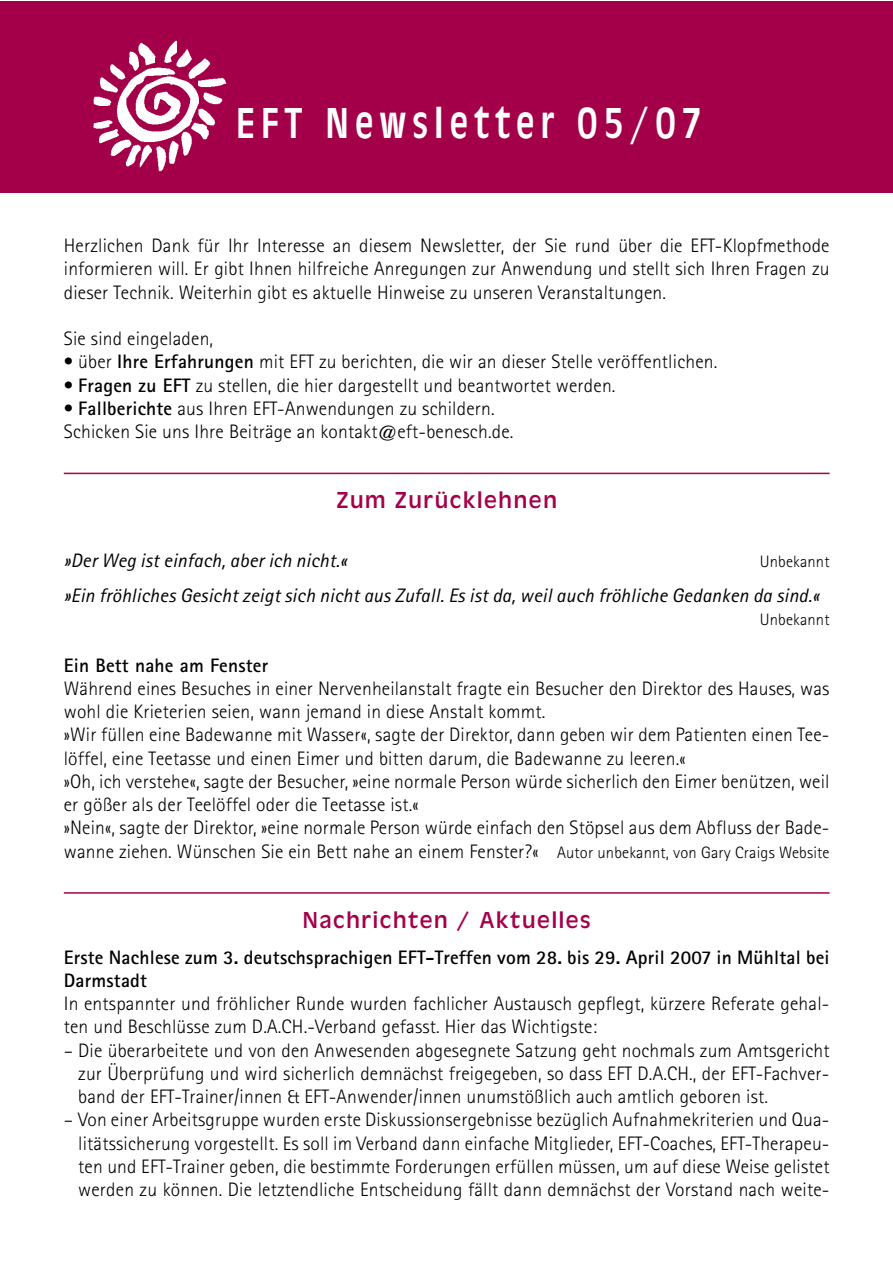
<style>
.page{position:relative;width:893px;height:1263px;background:#fff}
.page>*{position:absolute;margin:0;border:0;box-sizing:border-box;transform-origin:0 0}
.t1{font:condensed 45px "Antique Oli T";letter-spacing:.135em;color:#fff}
.t2{font:24px "Antique Oli T";letter-spacing:.065em;color:#a40049}
.t3{font:300 19.5px/23.2px "Rotis Sans Serif";letter-spacing:.01em;color:#000;text-align:justify}
.t4{font:italic 19.5px "Rotis Sans Serif";letter-spacing:.01em;color:#000}
.t5{font:700 19.5px/23.2px "Rotis Sans Serif";letter-spacing:.01em;color:#000}
.t6{font:300 16.5px "Rotis Sans Serif";letter-spacing:.01em;color:#000}
.s1{font-weight:700}
.s2{font-size:16.5px}
</style>
<div class="page">
<div style="left:0;top:2px;width:892px;height:191px;background:#a40049"></div>
<img style="left:93px;top:40px;width:134px;height:132px">
<hr style="left:64px;top:473px;width:765px;height:1px;background:#a40049">
<hr style="left:64px;top:892px;width:765px;height:2px;background:#a40049">
<h1 class="t1" style="left:236px;top:106px;width:467px">EFT Newsletter 05/07</h1>
<p class="t3" style="left:64px;top:236px;width:767px">Herzlichen Dank für Ihr Interesse an diesem Newsletter, der Sie rund über die EFT-Klopfmethode informieren will. Er gibt Ihnen hilfreiche Anregungen zur Anwendung und stellt sich Ihren Fragen zu dieser Technik. Weiterhin gibt es aktuelle Hinweise zu unseren Veranstaltungen.</p>
<p class="t3" style="left:64px;top:329px;width:151px">Sie sind eingeladen,</p>
<p class="t3" style="left:64px;top:352px;width:655px">• über <span class="s1">Ihre Erfahrungen</span> mit EFT zu berichten, die wir an dieser Stelle veröffentlichen.</p>
<p class="t3" style="left:64px;top:375px;width:553px">• <span class="s1">Fragen zu EFT</span> zu stellen, die hier dargestellt und beantwortet werden.</p>
<p class="t3" style="left:64px;top:399px;width:451px">• <span class="s1">Fallberichte</span> aus Ihren EFT-Anwendungen zu schildern.<br>Schicken Sie uns Ihre Beiträge an kontakt@eft-benesch.de.</p>
<p class="t2" style="left:336px;top:490px;width:222px">Zum Zurücklehnen</p>
<p class="t4" style="left:64px;top:553px;width:285px">»Der Weg ist einfach, aber ich nicht.«</p>
<p class="t6" style="left:759px;top:555px;width:71px">Unbekannt</p>
<p class="t4" style="left:64px;top:588px;width:757px">»Ein fröhliches Gesicht zeigt sich nicht aus Zufall. Es ist da, weil auch fröhliche Gedanken da sind.«</p>
<p class="t6" style="left:759px;top:614px;width:71px">Unbekannt</p>
<p class="t5" style="left:64px;top:655px;width:206px">Ein Bett nahe am Fenster</p>
<p class="t3" style="left:64px;top:679px;width:767px;text-align:left">Während eines Besuches in einer Nervenheilanstalt fragte ein Besucher den Direktor des Hauses, was wohl die Krieterien seien, wann jemand in diese Anstalt kommt.<br>»Wir füllen eine Badewanne mit Wasser«, sagte der Direktor, dann geben wir dem Patienten einen Tee&shy;löffel, eine Teetasse und einen Eimer und bitten darum, die Badewanne zu leeren.«<br>»Oh, ich verstehe«, sagte der Besucher, »eine normale Person würde sicherlich den Eimer benützen, weil er gößer als der Teelöffel oder die Teetasse ist.«<br>»Nein«, sagte der Direktor, »eine normale Person würde einfach den Stöpsel aus dem Abfluss der Bade&shy;wanne ziehen. Wünschen Sie ein Bett nahe an einem Fenster?« <span class="s2">Autor unbekannt, von Gary Craigs Website</span></p>
<p class="t2" style="left:303px;top:910px;width:289px">Nachrichten / Aktuelles</p>
<p class="t5" style="left:64px;top:947px;width:767px">Erste Nachlese zum 3. deutschsprachigen EFT-Treffen vom 28. bis 29. April 2007 in Mühltal bei<br>Darmstadt</p>
<p class="t3" style="left:64px;top:994px;width:767px">In entspannter und fröhlicher Runde wurden fachlicher Austausch gepflegt, kürzere Referate gehal&shy;ten und Beschlüsse zum D.A.CH.-Verband gefasst. Hier das Wichtigste:</p>
<p class="t3" style="left:78px;top:1040px;width:752px;text-indent:-14px">– Die überarbeitete und von den Anwesenden abgesegnete Satzung geht nochmals zum Amtsgericht zur Überprüfung und wird sicherlich demnächst freigegeben, so dass EFT D.A.CH., der EFT-Fachver&shy;band der EFT-Trainer/innen &amp; EFT-Anwender/innen unumstößlich auch amtlich geboren ist.</p>
<p class="t3" style="left:78px;top:1110px;width:752px;text-indent:-14px">– Von einer Arbeitsgruppe wurden erste Diskussionsergebnisse bezüglich Aufnahmekriterien und Qua&shy;litätssicherung vorgestellt. Es soll im Verband dann einfache Mitglieder, EFT-Coaches, EFT-Therapeu&shy;ten und EFT-Trainer geben, die bestimmte Forderungen erfüllen müssen, um auf diese Weise gelistet werden zu können. Die letztendliche Entscheidung fällt dann demnächst der Vorstand nach weite-</p>
</div>
